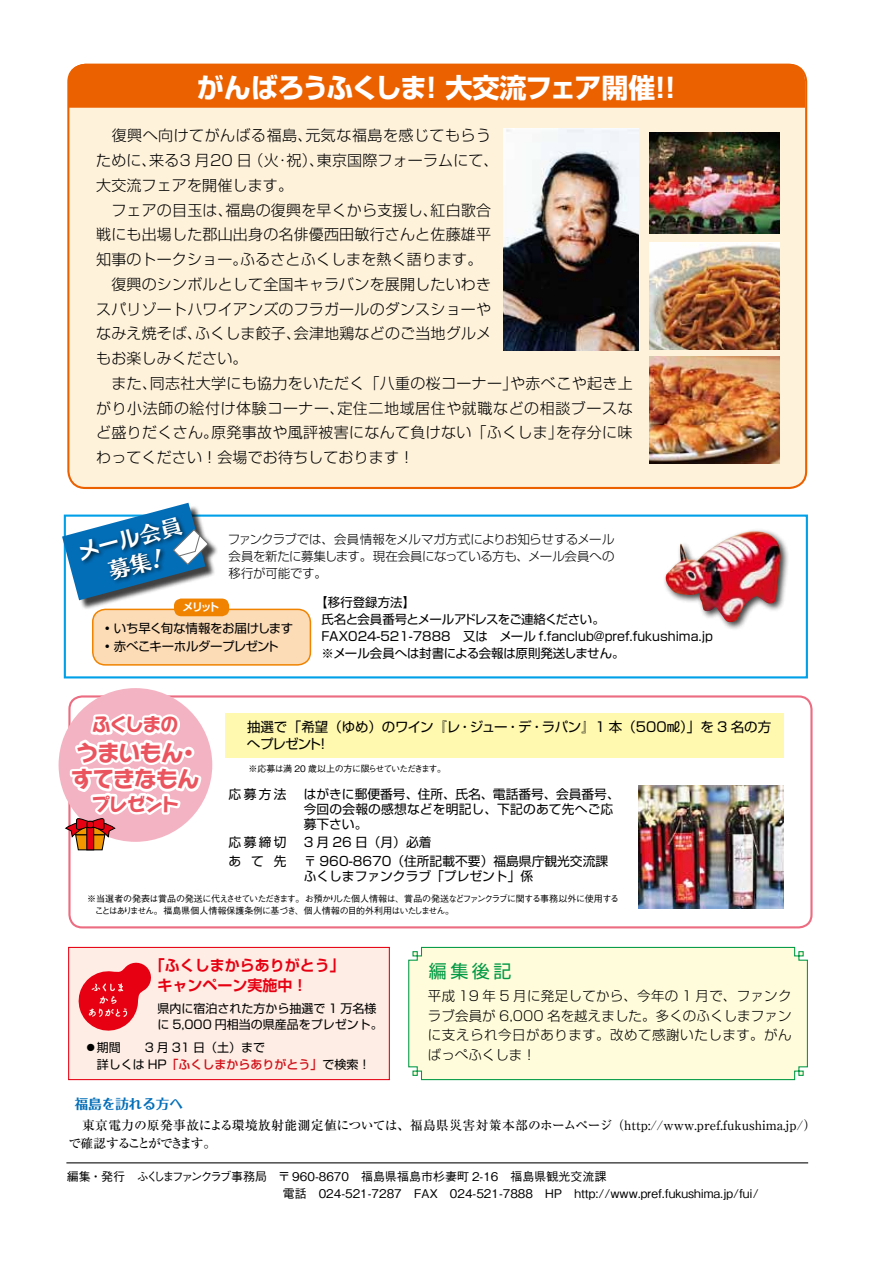
<style>
.page{position:relative;width:893px;height:1263px;background:#fff}
.page>*{position:absolute;margin:0;border:0;box-sizing:border-box;transform-origin:0 0}
.t1{font:700 27px "Shin Go Pr 5";color:#fff}
.t2{font:700 27px "Shin Go Pr 5";letter-spacing:-.065em;color:#fff}
.t3{font:700 27px "Shin Go Pr 5";letter-spacing:-.03em;color:#fff}
.t4{font:700 21.6px/26.7px "Happy N Std";letter-spacing:-.015em;color:#ea545e}
.t5{font:700 21.6px "Typelabo N Std De";color:#fff}
.t6{font:18px "Shin Go Pr 5";color:#094}
.t7{font:700 17.85px "Happy N Std";letter-spacing:-.03em;color:#ea545e}
.t8{font:300 15px/24.8px "Shin Go Pr 5";letter-spacing:.015em;color:#000}
.t9{font:300 15px "Shin Go Pr 5";letter-spacing:.04em;color:#000}
.t10{font:300 15px "Shin Go Pr 5";letter-spacing:.035em;color:#000}
.t11{font:700 15px/19.5px "Shin Go Pr 5 De";color:#e60012}
.t12{font:300 13.5px/19.5px "Shin Go Pr 5";letter-spacing:.005em;color:#000;text-align:justify}
.t13{font:13.5px/16.5px "Shin Go Pr 5";letter-spacing:-.035em;color:#000}
.t14{font:700 13.5px "Folk Pro";color:#036eb8}
.t15{font:12.75px/15px "Shin Go Pr 5";color:#000}
.t16{font:500 12.75px/18px "Ryumin Pr 5";color:#000}
.t17{font:12.45px/17.2px "Shin Go Pr 5";letter-spacing:-.005em;color:#000}
.t18{font:300 12.45px/17.2px "Shin Go Pr 5";letter-spacing:-.02em;color:#000;text-align:justify}
.t19{font:12.45px/18px "Shin Go Pr 5";letter-spacing:-.03em;color:#000}
.t20{font:500 12px/16.5px "Gothic BBB Pr 5";color:#000}
.t21{font:12px/16.5px "Shin Go Pr 5";color:#000}
.t22{font:500 12px "Shin Go Pr 5";color:#d0121b}
.t23{font:700 10.8px "Shin Go Pr 5 De";color:#fff}
.t24{font:500 9px/12px "Gothic BBB Pr 5";letter-spacing:-.055em;color:#000}
.s1{font-family:"UD Typos 515 Std";font-weight:400}
.s2{font-weight:400;color:#000}
</style>
<div class="page">
<div style="left:70px;top:64px;width:735px;height:423px;background:#fef2db;border-radius:17px"></div>
<div style="left:70px;top:64px;width:735px;height:44px;background:#eb6100"></div>
<div style="left:408px;top:946px;width:400px;height:135px;background:#fffcdb"></div>
<div style="left:68px;top:947px;width:322px;height:133px;background:#fdede4;border:1px solid #e60012"></div>
<svg style="left:78px;top:962px;width:73px;height:69px"></svg>
<div style="left:68px;top:695px;width:744px;height:233px;border:2px solid #ec6d81;border-radius:13px"></div>
<div style="left:59px;top:688px;width:153px;height:154px;background:#f4b3c2;border-radius:50%"></div>
<svg style="left:64px;top:710px;width:141px;height:141px"></svg>
<div style="left:87px;top:821px;width:7px;height:7px;background:#e60012;border-radius:50%"></div>
<div style="left:87px;top:821px;width:7px;height:7px;border:1px solid #000;border-radius:50%"></div>
<div style="left:64px;top:514px;width:744px;height:164px;border:2px solid #00a0e9"></div>
<hr style="left:66px;top:1162px;width:742px;height:1px;background:#000">
<div style="left:226px;top:713px;width:558px;height:45px;background:#fff9b0"></div>
<img style="left:504px;top:129px;width:135px;height:221px">
<img style="left:650px;top:357px;width:129px;height:106px">
<img style="left:650px;top:133px;width:129px;height:100px">
<img style="left:650px;top:243px;width:129px;height:106px">
<img style="left:639px;top:785px;width:145px;height:123px">
<div style="left:93px;top:609px;width:217px;height:56px;background:#fcdcb7;border-radius:13px"></div>
<div style="left:92px;top:609px;width:219px;height:57px;border:2px solid #f08300;border-radius:13px"></div>
<div style="left:174px;top:598px;width:55px;height:18px;background:#f08300;border-radius:8px"></div>
<div style="left:64px;top:504px;width:154px;height:106px;background:#000;opacity:.75"></div>
<img style="left:71px;top:600px;width:132px;height:2px">
<div style="left:663px;top:528px;width:126px;height:103px;background:#000;opacity:.75"></div>
<img style="left:665px;top:531px;width:116px;height:91px">
<div style="left:67px;top:64px;width:740px;height:425px;border:2px solid #eb6100;border-radius:17px"></div>
<svg style="left:62px;top:503px;width:147px;height:97px"></svg>
<h1 class="t2" style="left:197px;top:66px;width:232px">がんばろうふくしま</h1>
<h1 class="t1" style="left:418px;top:66px;width:239px">！大交流フェア開催</h1>
<h1 class="t3" style="left:647px;top:66px;width:38px">!!</h1>
<p class="t10" style="left:96px;top:123px;width:218px">　復興へ向けてがんばる福島、</p>
<p class="t10" style="left:305px;top:123px;width:187px">元気な福島を感じてもらう</p>
<p class="t8" style="left:249px;top:147px;width:32px">（火</p>
<p class="t8" style="left:286px;top:147px;width:39px">祝）、</p>
<p class="t8" style="left:317px;top:147px;width:183px">東京国際フォーラムにて、</p>
<p class="t8" style="left:149px;top:147px;width:104px">来る3 月20 日</p>
<p class="t8" style="left:96px;top:147px;width:198px">ために、<br>大交流フェアを開催します。</p>
<p class="t8" style="left:275px;top:147px;width:16px">・</p>
<p class="t8" style="left:431px;top:196px;width:62px">紅白歌合</p>
<p class="t8" style="left:225px;top:196px;width:214px">福島の復興を早くから支援し、</p>
<p class="t8" style="left:96px;top:196px;width:138px">　フェアの目玉は、</p>
<p class="t8" style="left:96px;top:221px;width:396px">戦にも出場した郡山出身の名俳優西田敏行さんと佐藤雄平</p>
<p class="t8" style="left:240px;top:246px;width:244px">ふるさとふくしまを熱く語ります。</p>
<p class="t8" style="left:96px;top:246px;width:153px">知事のトークショー。</p>
<p class="t8" style="left:96px;top:270px;width:396px">　復興のシンボルとして全国キャラバンを展開したいわき</p>
<p class="t8" style="left:96px;top:295px;width:396px">スパリゾートハワイアンズのフラガールのダンスショーや</p>
<p class="t8" style="left:294px;top:320px;width:199px">会津地鶏などのご当地グルメ</p>
<p class="t8" style="left:96px;top:320px;width:153px">なみえ焼そば、<br>もお楽しみください。</p>
<p class="t8" style="left:195px;top:320px;width:108px">ふくしま餃子、</p>
<p class="t8" style="left:150px;top:369px;width:369px">同志社大学にも協力をいただく「八重の桜コーナー」</p>
<p class="t8" style="left:510px;top:369px;width:124px">や赤べこや起き上</p>
<p class="t8" style="left:96px;top:369px;width:62px">　また、</p>
<p class="t9" style="left:337px;top:396px;width:297px">定住二地域居住や就職などの相談ブースな</p>
<p class="t9" style="left:96px;top:396px;width:250px">がり小法師の絵付け体験コーナー、</p>
<p class="t8" style="left:211px;top:419px;width:354px">原発事故や風評被害になんて負けない「ふくしま」</p>
<p class="t8" style="left:96px;top:419px;width:320px">ど盛りだくさん。<br>わってください！会場でお待ちしております!</p>
<p class="t8" style="left:556px;top:419px;width:78px">を存分に味</p>
<h2 class="t5" style="left:74px;top:536px;width:108px;rotate:-15deg">メール<span class="s1">会員</span></h2>
<p class="t18" style="left:228px;top:529px;width:388px">ファンクラブでは、会員情報をメルマガ方式によりお知らせするメール会員を新たに募集します。現在会員になっている方も、メール会員への移行が可能です。</p>
<p class="t23" style="left:183px;top:598px;width:38px">メリット</p>
<p class="t19" style="left:101px;top:618px;width:193px">・いち早く旬な情報をお届けします・赤べこキーホルダープレゼント</p>
<p class="t17" style="left:315px;top:592px;width:102px">【移行登録方法【</p>
<p class="t17" style="left:321px;top:609px;width:393px">氏名と会員番号とメールアドレスをご連絡ください。<br>FAX024-521-7888　又は　メール .f fanclub@pref.fukushima j p. ※メール会員へは封書による会報は原則発送しません。</p>
<p class="t7" style="left:93px;top:711px;width:87px">ふくしまの</p>
<h2 class="t4" style="left:71px;top:737px;width:130px">うまいもんすてきなもん</h2>
<p class="t7" style="left:92px;top:791px;width:88px">プレゼント</p>
<h2 class="t4" style="left:178px;top:737px;width:23px">・</h2>
<p class="t13" style="left:316px;top:718px;width:457px;text-indent:-69px">抽選で「希望（ゆめ）のワイン『レ・ジュー・デ・ラパン』1 本（500㎖）」を 3 名の方!</p>
<p class="t13" style="left:247px;top:734px;width:76px">へプレゼント</p>
<p class="t15" style="left:304px;top:785px;width:318px">はがきに郵便番号、住所、氏名、電話番号、会員番号、</p>
<p class="t24" style="left:248px;top:761px;width:199px">※応募は満 20 歳以上の方に限らせていただきます。</p>
<p class="t15" style="left:229px;top:785px;width:60px">応募方法</p>
<p class="t15" style="left:229px;top:833px;width:60px">応募締切</p>
<p class="t15" style="left:304px;top:800px;width:311px">今回の会報の感想などを明記し、下記のあて先へご応募下さい。</p>
<p class="t15" style="left:304px;top:833px;width:129px">3 月 26 日（月）必着</p>
<p class="t15" style="left:229px;top:853px;width:14px">あ</p>
<p class="t15" style="left:251px;top:853px;width:14px">て</p>
<p class="t15" style="left:274px;top:853px;width:14px">先</p>
<p class="t15" style="left:304px;top:853px;width:306px">〒 960-8670（住所記載不要）福島県庁観光交流課</p>
<p class="t15" style="left:304px;top:868px;width:231px">ふくしまファンクラブ「プレゼント」係</p>
<p class="t24" style="left:95px;top:892px;width:526px;text-indent:-8px">※当選者の発表は賞品の発送に代えさせていただきます。お預かりした個人情報は、賞品の発送などファンクラブに関する事務以外に使用することはありません。福島県個人情報保護条例に基づき、個人情報の目的外利用はいたしません。</p>
<p class="t11" style="left:157px;top:955px;width:189px;text-indent:-8px">「ふくしまからありがとう「キャンペーン実施中!</p>
<p class="t6" style="left:429px;top:956px;width:84px">編集後記</p>
<p class="t12" style="left:428px;top:985px;width:365px">平成 19 年 5 月に発足してから、今年の 1 月で、ファンクラブ会員が 6,000 名を越えました。多くのふくしまファンに支えられ今日があります。改めて感謝いたします。がん</p>
<p class="t21" style="left:157px;top:999px;width:227px">県内に宿泊された方から抽選で 1 万名様に 5,000 円相当の県産品をプレゼント。</p>
<p class="t21" style="left:85px;top:1038px;width:182px">⃝期間　　3 月 31 日（土）まで</p>
<p class="t12" style="left:428px;top:1043px;width:109px">ばっぺふくしま！</p>
<p class="t22" style="left:85px;top:1054px;width:287px"><span class="s2">　詳しくは HP</span>「ふくしまからありがとう」<span class="s2">で検索!</span></p>
<p class="t14" style="left:75px;top:1092px;width:109px">福島を訪れる方へ</p>
<p class="t16" style="left:68px;top:1115px;width:749px">　東京電力の原発事故による環境放射能測定値については、福島県災害対策本部のホームページ（http://www.pref.fukushima j p. (/で確認することができます。</p>
<p class="t20" style="left:562px;top:1167px;width:198px;text-indent:-496px">編集・発行　ふくしまファンクラブ事務局　〒 960-8670　福島県福島市杉妻町 2-16　福島県観光交流課　http://www.pref.fukushima j p. /fui/</p>
<p class="t20" style="left:438px;top:1184px;width:128px">　024-521-7888　ＨＰ</p>
<p class="t20" style="left:412px;top:1184px;width:30px">ＦＡＸ</p>
</div>
